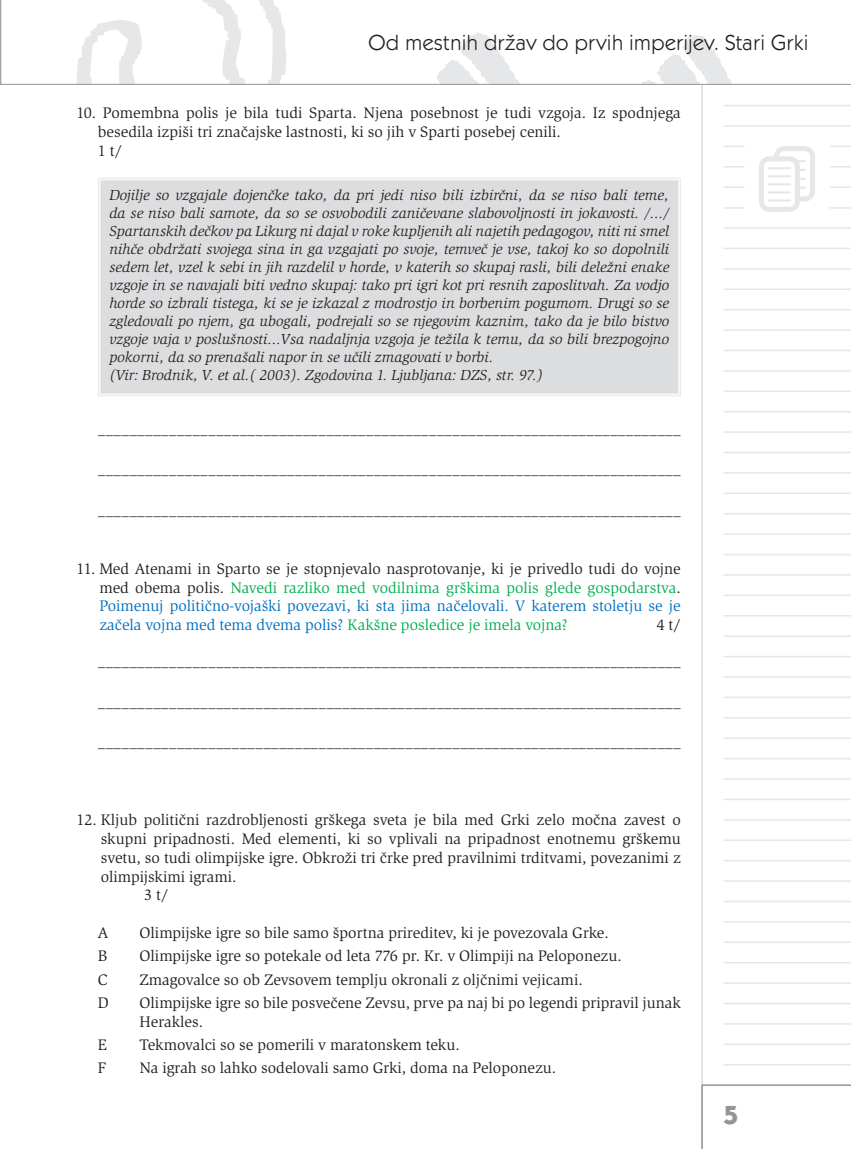
<style>
.page{position:relative;width:851px;height:1149px;background:#fff}
.page>*{position:absolute;margin:0;border:0;box-sizing:border-box;transform-origin:0 0}
.t1{font:700 27px "Kabel Itc TOT";color:#939598}
.t2{font:22.5px "Kabel Itc TOT";color:#231f20}
.t3{font:15.75px/18.9px "Slimbach Itc TOT";color:#231f20}
.t4{font:15.75px/18.9px "Slimbach Itc TOT";color:#0070c0;text-align:justify}
.t5{font:italic 15px/18px "Slimbach Itc TOT";color:#231f20}
.s1{color:#231f20}
.s2{color:#00b050}
</style>
<div class="page">
<svg style="left:701px;top:85px;width:149px;height:999px"></svg>
<svg style="left:0;top:0;width:850px;height:85px"></svg>
<svg style="left:701px;top:1084px;width:149px;height:64px"></svg>
<hr style="left:723px;top:105px;width:127px;height:1px;background:#e6e7e9">
<hr style="left:723px;top:125px;width:127px;height:2px;background:#e6e7e9">
<hr style="left:723px;top:227px;width:127px;height:2px;background:#e6e7e9">
<hr style="left:723px;top:247px;width:127px;height:2px;background:#e6e7e9">
<hr style="left:723px;top:268px;width:127px;height:1px;background:#e6e7e9">
<hr style="left:723px;top:288px;width:127px;height:2px;background:#e6e7e9">
<hr style="left:723px;top:309px;width:127px;height:1px;background:#e6e7e9">
<hr style="left:723px;top:329px;width:127px;height:2px;background:#e6e7e9">
<hr style="left:723px;top:349px;width:127px;height:2px;background:#e6e7e9">
<hr style="left:723px;top:370px;width:127px;height:1px;background:#e6e7e9">
<hr style="left:723px;top:390px;width:127px;height:2px;background:#e6e7e9">
<hr style="left:723px;top:411px;width:127px;height:1px;background:#e6e7e9">
<hr style="left:723px;top:431px;width:127px;height:2px;background:#e6e7e9">
<hr style="left:723px;top:451px;width:127px;height:2px;background:#e6e7e9">
<hr style="left:723px;top:472px;width:127px;height:1px;background:#e6e7e9">
<hr style="left:723px;top:492px;width:127px;height:2px;background:#e6e7e9">
<hr style="left:723px;top:513px;width:127px;height:1px;background:#e6e7e9">
<hr style="left:723px;top:533px;width:127px;height:1px;background:#e6e7e9">
<hr style="left:723px;top:553px;width:127px;height:2px;background:#e6e7e9">
<hr style="left:723px;top:574px;width:127px;height:1px;background:#e6e7e9">
<hr style="left:723px;top:594px;width:127px;height:2px;background:#e6e7e9">
<hr style="left:723px;top:615px;width:127px;height:1px;background:#e6e7e9">
<hr style="left:723px;top:635px;width:127px;height:1px;background:#e6e7e9">
<hr style="left:723px;top:655px;width:127px;height:2px;background:#e6e7e9">
<hr style="left:723px;top:676px;width:127px;height:1px;background:#e6e7e9">
<hr style="left:723px;top:696px;width:127px;height:2px;background:#e6e7e9">
<hr style="left:723px;top:716px;width:127px;height:2px;background:#e6e7e9">
<hr style="left:723px;top:737px;width:127px;height:1px;background:#e6e7e9">
<hr style="left:723px;top:757px;width:127px;height:2px;background:#e6e7e9">
<hr style="left:723px;top:778px;width:127px;height:1px;background:#e6e7e9">
<hr style="left:723px;top:798px;width:127px;height:2px;background:#e6e7e9">
<hr style="left:723px;top:818px;width:127px;height:2px;background:#e6e7e9">
<hr style="left:723px;top:839px;width:127px;height:1px;background:#e6e7e9">
<hr style="left:723px;top:859px;width:127px;height:2px;background:#e6e7e9">
<hr style="left:723px;top:880px;width:127px;height:1px;background:#e6e7e9">
<hr style="left:723px;top:900px;width:127px;height:1px;background:#e6e7e9">
<hr style="left:723px;top:920px;width:127px;height:2px;background:#e6e7e9">
<hr style="left:723px;top:941px;width:127px;height:1px;background:#e6e7e9">
<hr style="left:723px;top:961px;width:127px;height:2px;background:#e6e7e9">
<hr style="left:723px;top:982px;width:127px;height:1px;background:#e6e7e9">
<hr style="left:723px;top:1002px;width:127px;height:1px;background:#e6e7e9">
<hr style="left:723px;top:1022px;width:127px;height:2px;background:#e6e7e9">
<hr style="left:723px;top:1043px;width:127px;height:1px;background:#e6e7e9">
<hr style="left:723px;top:1063px;width:127px;height:2px;background:#e6e7e9">
<div style="left:711px;top:134px;width:139px;height:80px;background:#fff"></div>
<hr style="left:723px;top:186px;width:21px;height:2px;background:#e6e7e9">
<hr style="left:829px;top:186px;width:21px;height:2px;background:#e6e7e9">
<hr style="left:723px;top:207px;width:21px;height:2px;background:#e6e7e9">
<hr style="left:829px;top:207px;width:21px;height:2px;background:#e6e7e9">
<svg style="left:723px;top:146px;width:21px;height:1px"></svg>
<svg style="left:830px;top:146px;width:20px;height:1px"></svg>
<svg style="left:723px;top:166px;width:21px;height:1px"></svg>
<svg style="left:830px;top:166px;width:20px;height:1px"></svg>
<svg style="left:759px;top:146px;width:56px;height:66px"></svg>
<hr style="left:767px;top:167px;width:23px;height:2px;background:#e6e7e9">
<hr style="left:767px;top:175px;width:23px;height:2px;background:#e6e7e9">
<hr style="left:767px;top:183px;width:23px;height:2px;background:#e6e7e9">
<hr style="left:767px;top:191px;width:23px;height:2px;background:#e6e7e9">
<hr style="left:767px;top:199px;width:23px;height:2px;background:#e6e7e9">
<div style="left:98px;top:178px;width:583px;height:218px;background:#dcdddf"></div>
<div style="left:100px;top:179px;width:578px;height:215px;border:1px solid #e6e7e9"></div>
<h2 class="t2" style="left:368px;top:30px;width:441px">Od mestnih držav do prvih imperijev. Stari Grki</h2>
<p class="t3" style="left:98px;top:103px;width:584px;text-indent:-21px">10. Pomembna polis je bila tudi Sparta. Njena posebnost je tudi vzgoja. Iz spodnjega besedila izpiši tri značajske lastnosti, ki so jih v Sparti posebej cenili.<br>1 t/</p>
<p class="t5" style="left:109px;top:186px;width:561px">Dojilje so vzgajale dojenčke tako, da pri jedi niso bili izbirčni, da se niso bali teme, da se niso bali samote, da so se osvobodili zaničevane slabovoljnosti in jokavosti. /…/ Spartanskih dečkov pa Likurg ni dajal v roke kupljenih ali najetih pedagogov, niti ni smel nihče obdržati svojega sina in ga vzgajati po svoje, temveč je vse, takoj ko so dopolnili sedem let, vzel k sebi in jih razdelil v horde, v katerih so skupaj rasli, bili deležni enake vzgoje in se navajali biti vedno skupaj: tako pri igri kot pri resnih zaposlitvah. Za vodjo horde so izbrali tistega, ki se je izkazal z modrostjo in borbenim pogumom. Drugi so se zgledovali po njem, ga ubogali, podrejali so se njegovim kaznim, tako da je bilo bistvo vzgoje vaja v poslušnosti…Vsa nadaljnja vzgoja je težila k temu, da so bili brezpogojno pokorni, da so prenašali napor in se učili zmagovati v borbi.<br>(Vir: Brodnik, V. et al.( 2003). Zgodovina 1. Ljubljana: DZS, str. 97.)</p>
<p class="t3" style="left:98px;top:419px;width:584px">__________________________________________________________________________</p>
<p class="t3" style="left:98px;top:459px;width:584px">__________________________________________________________________________</p>
<p class="t3" style="left:98px;top:500px;width:584px">__________________________________________________________________________</p>
<p class="t4" style="left:99px;top:559px;width:583px;text-indent:-23px"><span class="s1">11. Med Atenami in Sparto se je stopnjevalo nasprotovanje, ki je privedlo tudi do vojne med obema polis.</span> <span class="s2">Navedi razliko med vodilnima grškima polis glede gospodarstva</span><span class="s1">.<br></span>Poimenuj politično-vojaški povezavi, ki sta jima načelovali. V katerem stoletju se je začela vojna med tema dvema polis? <span class="s2">Kakšne posledice je imela vojna?</span></p>
<p class="t3" style="left:656px;top:615px;width:25px">4 t/</p>
<p class="t3" style="left:98px;top:651px;width:584px">__________________________________________________________________________</p>
<p class="t3" style="left:98px;top:691px;width:584px">__________________________________________________________________________</p>
<p class="t3" style="left:98px;top:732px;width:584px">__________________________________________________________________________</p>
<p class="t3" style="left:77px;top:809px;width:605px">12. Kljub politični razdrobljenosti grškega sveta je bila med Grki zelo močna zavest o</p>
<p class="t3" style="left:101px;top:828px;width:581px">skupni pripadnosti. Med elementi, ki so vplivali na pripadnost enotnemu grškemu</p>
<p class="t3" style="left:101px;top:847px;width:581px">svetu, so tudi olimpijske igre. Obkroži tri črke pred pravilnimi trditvami, povezanimi z</p>
<p class="t3" style="left:101px;top:866px;width:137px">olimpijskimi igrami.</p>
<p class="t3" style="left:144px;top:885px;width:26px">3 t/</p>
<p class="t3" style="left:98px;top:923px;width:12px">A</p>
<p class="t3" style="left:140px;top:923px;width:470px">Olimpijske igre so bile samo športna prireditev, ki je povezovala Grke.</p>
<p class="t3" style="left:98px;top:946px;width:11px">B</p>
<p class="t3" style="left:140px;top:946px;width:483px">Olimpijske igre so potekale od leta 776 pr. Kr. v Olimpiji na Peloponezu.</p>
<p class="t3" style="left:98px;top:969px;width:11px">C</p>
<p class="t3" style="left:140px;top:969px;width:444px">Zmagovalce so ob Zevsovem templju okronali z oljčnimi vejicami.</p>
<p class="t3" style="left:98px;top:992px;width:13px">D</p>
<p class="t3" style="left:140px;top:992px;width:542px">Olimpijske igre so bile posvečene Zevsu, prve pa naj bi po legendi pripravil junak<br>Herakles.</p>
<p class="t3" style="left:98px;top:1034px;width:10px">E</p>
<p class="t3" style="left:140px;top:1034px;width:322px">Tekmovalci so se pomerili v maratonskem teku.</p>
<p class="t3" style="left:98px;top:1058px;width:10px">F</p>
<p class="t3" style="left:140px;top:1058px;width:418px">Na igrah so lahko sodelovali samo Grki, doma na Peloponezu.</p>
<h1 class="t1" style="left:723px;top:1098px;width:16px">5</h1>
</div>
